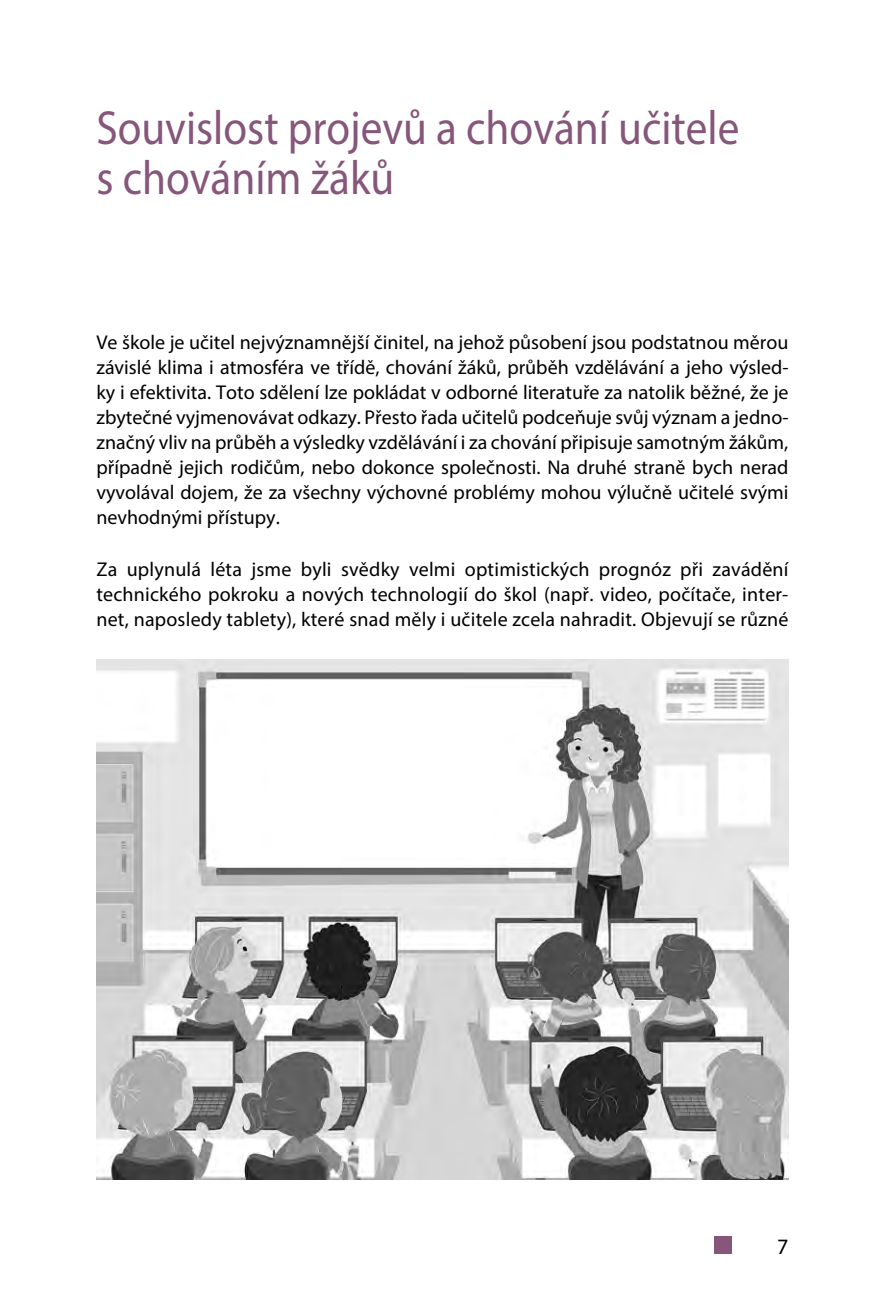
<style>
.page{position:relative;width:885px;height:1316px;background:#fff}
.page>*{position:absolute;margin:0;border:0;box-sizing:border-box;transform-origin:0 0}
.t1{font:48px/50px "Myriad Pro";color:#86567b;scale:.9 1}
.t2{font:22px "Myriad Pro";color:#000}
.t3{font:20px/25px "Myriad Pro";letter-spacing:.005em;color:#000;text-align:justify}
</style>
<div class="page">
<div style="left:714px;top:1236px;width:17px;height:17px;background:#86567b"></div>
<img style="left:97px;top:660px;width:691px;height:519px">
<p class="t1" style="left:96px;top:102px;width:715px">Souvislost projevů a chování učitele s chováním žáků</p>
<p class="t3" style="left:96px;top:329px;width:693px">Ve škole je učitel nejvýznamnější činitel, na jehož působení jsou podstatnou měrou závislé klima i atmosféra ve třídě, chování žáků, průběh vzdělávání a jeho výsled&shy;ky i efektivita. Toto sdělení lze pokládat v odborné literatuře za natolik běžné, že je zbytečné vyjmenovávat odkazy. Přesto řada učitelů podceňuje svůj význam a jedno&shy;značný vliv na průběh a výsledky vzdělávání i za chování připisuje samotným žákům, případně jejich rodičům, nebo dokonce společnosti. Na druhé straně bych nerad vyvolával dojem, že za všechny výchovné problémy mohou výlučně učitelé svými nevhodnými přístupy.</p>
<p class="t3" style="left:96px;top:556px;width:693px">Za uplynulá léta jsme byli svědky velmi optimistických prognóz při zavádění technického pokroku a nových technologií do škol (např. video, počítače, inter&shy;net, naposledy tablety), které snad měly i učitele zcela nahradit. Objevují se různé</p>
<p class="t2" style="left:777px;top:1232px;width:13px">7</p>
</div>
